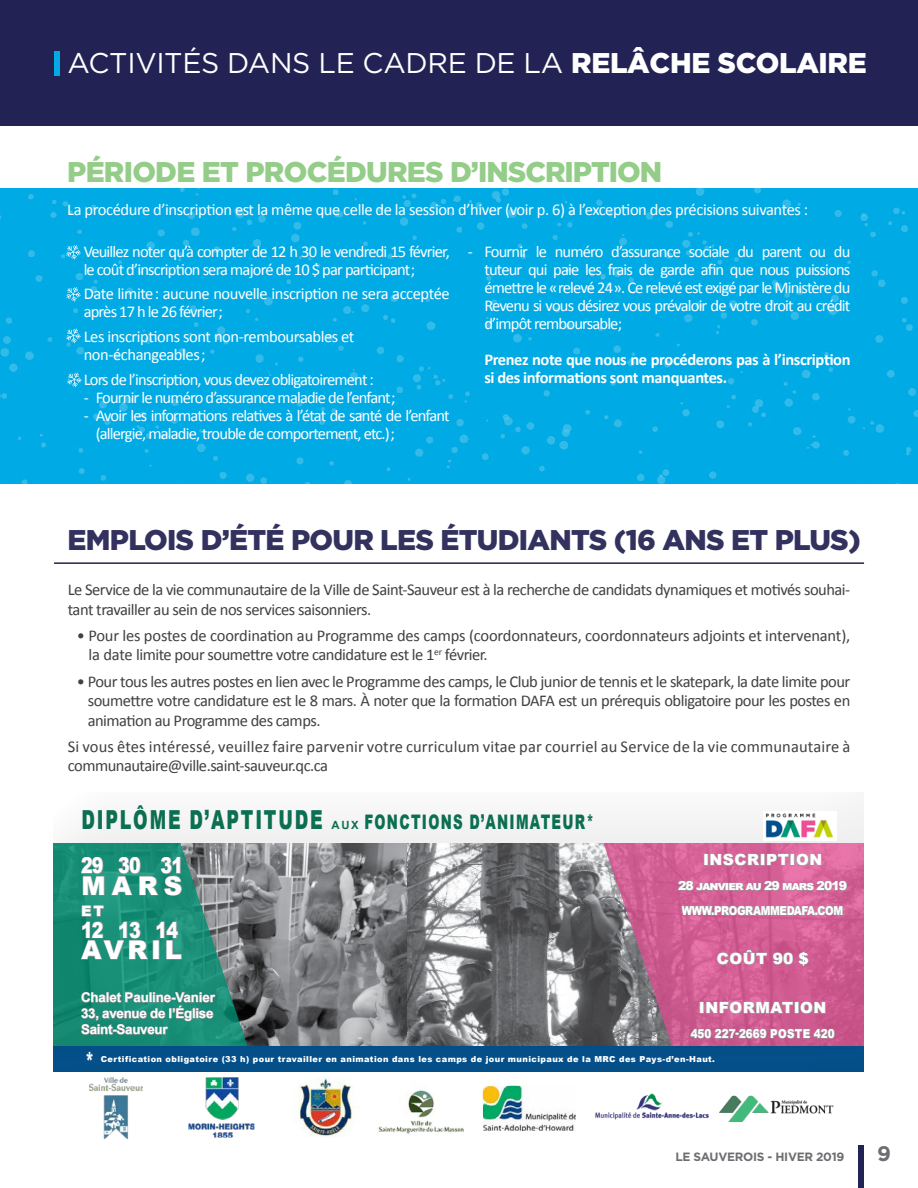
<style>
.page{position:relative;width:918px;height:1188px;background:#fff}
.page>*{position:absolute;margin:0;border:0;box-sizing:border-box;transform-origin:0 0}
.t1{font:900 28.5px "Gotham HTF";letter-spacing:-.025em;color:#33315e}
.t2{font:28.5px "Gotham HTF";letter-spacing:-.01em;color:#fff}
.t3{font:900 28.5px "Gotham HTF";letter-spacing:-.025em;color:#93cd88}
.t4{font:900 26.25px "Arial";letter-spacing:.105em;color:#0c6f52;scale:.67 1}
.t5{font:900 25.65px "Arial";letter-spacing:.145em;color:#fff}
.t6{font:900 24.6px "Arial";color:#fff;scale:.67 1}
.t7{font:900 21.9px "Arial";letter-spacing:-.04em;color:#fff;scale:.8 1}
.t8{font:700 21px "Gotham HTF";color:#6d6e71}
.t9{font:900 20.1px "Arial";letter-spacing:.095em;color:#0c6f52;scale:.67 1}
.t10{font:16.5px/19.5px "Calibri";letter-spacing:-.03em;color:#414042}
.t11{font:16.5px/18px "Calibri";letter-spacing:-.05em;color:#fff}
.t12{font:16.5px/18px "Calibri";letter-spacing:-.025em;color:#fff}
.t13{font:16.5px/19.5px "Calibri";letter-spacing:.01em;color:#414042}
.t14{font:700 16.5px/18px "Calibri";letter-spacing:-.025em;color:#fff}
.t15{font:900 15.45px "Arial";letter-spacing:.035em;color:#fff}
.t16{font:900 14.4px "Arial";color:#fff}
.t17{font:700 13.35px/16px "Arial";letter-spacing:-.02em;color:#fff}
.t18{font:900 12.3px/24.6px "Arial";letter-spacing:-.07em;color:#fff;text-align:center}
.t19{font:900 12.3px "Arial";color:#fff;scale:.84 1}
.t20{font:700 12px "Gotham HTF";letter-spacing:-.025em;color:#6d6e71}
.t21{font:900 8.25px "Arial";letter-spacing:.05em;color:#fff}
.s1{font-weight:900}
.s2{font-weight:700;font-size:11.25px}
</style>
<div class="page">
<div style="left:54px;top:793px;width:810px;height:50px;background:#f5f5f5"></div>
<img style="left:766px;top:813px;width:68px;height:25px">
<svg style="left:89px;top:843px;width:745px;height:296px"></svg>
<img style="left:90px;top:1077px;width:53px;height:61px">
<img style="left:188px;top:1077px;width:67px;height:61px">
<img style="left:377px;top:1080px;width:88px;height:56px">
<img style="left:483px;top:1086px;width:93px;height:45px">
<img style="left:593px;top:1094px;width:118px;height:25px">
<img style="left:720px;top:1095px;width:113px;height:26px">
<img style="left:293px;top:1078px;width:67px;height:60px">
<div style="left:54px;top:843px;width:203px;height:233px;background:#000;opacity:.4"></div>
<div style="left:533px;top:843px;width:331px;height:227px;background:#000;opacity:.4"></div>
<svg style="left:81px;top:857px;width:23px;height:38px"></svg>
<svg style="left:111px;top:857px;width:71px;height:39px"></svg>
<svg style="left:81px;top:905px;width:67px;height:55px"></svg>
<div style="left:153px;top:940px;width:6px;height:19px;border:1px solid #939598"></div>
<svg style="left:157px;top:921px;width:25px;height:39px"></svg>
<svg style="left:81px;top:992px;width:135px;height:43px"></svg>
<div style="left:54px;top:1045px;width:810px;height:27px;background:#044f88"></div>
<div style="left:704px;top:854px;width:4px;height:12px;border:1px solid #939598"></div>
<svg style="left:710px;top:854px;width:50px;height:12px"></svg>
<div style="left:761px;top:854px;width:4px;height:12px;border:1px solid #939598"></div>
<svg style="left:767px;top:854px;width:22px;height:12px"></svg>
<div style="left:791px;top:854px;width:4px;height:12px;border:1px solid #939598"></div>
<svg style="left:796px;top:854px;width:26px;height:12px"></svg>
<svg style="left:678px;top:880px;width:169px;height:11px"></svg>
<svg style="left:681px;top:903px;width:162px;height:12px"></svg>
<svg style="left:717px;top:950px;width:50px;height:15px"></svg>
<svg style="left:773px;top:952px;width:36px;height:14px"></svg>
<div style="left:700px;top:1002px;width:4px;height:12px;border:1px solid #939598"></div>
<svg style="left:706px;top:1001px;width:87px;height:13px"></svg>
<div style="left:795px;top:1002px;width:4px;height:12px;border:1px solid #939598"></div>
<svg style="left:800px;top:1002px;width:26px;height:12px"></svg>
<svg style="left:690px;top:1028px;width:145px;height:11px"></svg>
<div style="left:0;top:188px;width:918px;height:296px;background:#00aae5"></div>
<div style="left:859px;top:1145px;width:5px;height:43px;background:#222254"></div>
<div style="left:0;top:0;width:918px;height:125px;background:#222254"></div>
<hr style="left:54px;top:562px;width:810px;height:2px;background:#222254">
<div style="left:54px;top:51px;width:5px;height:25px;background:#00abe6"></div>
<svg style="left:66px;top:245px;width:15px;height:15px"></svg>
<svg style="left:66px;top:287px;width:15px;height:15px"></svg>
<svg style="left:66px;top:329px;width:15px;height:14px"></svg>
<svg style="left:67px;top:373px;width:15px;height:14px"></svg>
<h1 class="t2" style="left:68px;top:47px;width:801px">ACTIVITÉS DANS LE CADRE DE LA <span class="s1">RELÂCHE SCOLAIRE</span></h1>
<h1 class="t3" style="left:67px;top:156px;width:597px">PÉRIODE ET PROCÉDURES D’INSCRIPTION</h1>
<p class="t12" style="left:67px;top:200px;width:743px">La procédure d’inscription est la même que celle de la session d’hiver (voir p. 6) à l’exception des précisions suivantes :</p>
<p class="t11" style="left:84px;top:241px;width:368px">Veuillez noter qu’à compter de 12 h 30 le vendredi 15 février, le coût d’inscription sera majoré de 10 $ par participant;</p>
<p class="t12" style="left:84px;top:284px;width:368px">Date limite: aucune nouvelle inscription ne sera acceptée après 17 h le 26 février;</p>
<p class="t12" style="left:84px;top:327px;width:272px">Les inscriptions sont non-remboursables et non-échangeables;</p>
<p class="t11" style="left:84px;top:370px;width:292px">Lors de l’inscription, vous devez obligatoirement :</p>
<p class="t11" style="left:84px;top:388px;width:313px">- Fournir le numéro d’assurance maladie de l’enfant;</p>
<p class="t11" style="left:96px;top:406px;width:356px;text-indent:-12px">- Avoir les informations relatives à l’état de santé de l’enfant (allergie, maladie, trouble de comportement, etc.);</p>
<p class="t11" style="left:484px;top:241px;width:368px;text-align:justify;text-indent:-16px">- Fournir le numéro d’assurance sociale du parent ou du tuteur qui paie les frais de garde afin que nous puissions émettre le «relevé 24». Ce relevé est exigé par le Ministère du Revenu si vous désirez vous prévaloir de votre droit au crédit d’impôt remboursable;</p>
<p class="t14" style="left:484px;top:349px;width:368px">Prenez note que nous ne procéderons pas à l’inscription si des informations sont manquantes.</p>
<h1 class="t1" style="left:68px;top:523px;width:795px">EMPLOIS D’ÉTÉ POUR LES ÉTUDIANTS (16 ANS ET PLUS)</h1>
<p class="t10" style="left:68px;top:579px;width:784px">Le Service de la vie communautaire de la Ville de Saint-Sauveur est à la recherche de candidats dynamiques et motivés souhai&shy;tant travailler au sein de nos services saisonniers.</p>
<p class="t10" style="left:88px;top:625px;width:763px;text-indent:-12px">• Pour les postes de coordination au Programme des camps (coordonnateurs, coordonnateurs adjoints et intervenant), la date limite pour soumettre votre candidature est le 1<sup>er</sup> février.</p>
<p class="t10" style="left:88px;top:671px;width:764px;text-align:justify;text-indent:-11px">• Pour tous les autres postes en lien avec le Programme des camps, le Club junior de tennis et le skatepark, la date limite pour soumettre votre candidature est le 8 mars. À noter que la formation DAFA est un prérequis obligatoire pour les postes en animation au Programme des camps.</p>
<p class="t13" style="left:68px;top:736px;width:784px">Si vous êtes intéressé, veuillez faire parvenir votre curriculum vitae par courriel au Service de la vie communautaire à communautaire@ville.saint-sauveur.qc.ca</p>
<h2 class="t4" style="left:81px;top:789px;width:362px">DIPLÔME D’APTITUDE</h2>
<p class="t9" style="left:332px;top:795px;width:393px"><span class="s2">AUX</span> FONCTIONS D’ANIMATEUR*</p>
<h2 class="t4" style="left:81px;top:801px;width:362px">DIPLÔME D’APTITUDE</h2>
<p class="t9" style="left:332px;top:808px;width:393px"><span class="s2">AUX</span> FONCTIONS D’ANIMATEUR*</p>
<h3 class="t7" style="left:81px;top:850px;width:129px">29 30 31</h3>
<h3 class="t5" style="left:81px;top:867px;width:102px">MARS</h3>
<p class="t16" style="left:81px;top:901px;width:24px">ET</p>
<h3 class="t7" style="left:81px;top:914px;width:123px">12 13 14</h3>
<h3 class="t5" style="left:81px;top:931px;width:102px">AVRIL</h3>
<p class="t17" style="left:81px;top:990px;width:135px;text-align:justify">Chalet Pauline-Vanier 33, avenue de l’Église Saint-Sauveur</p>
<h3 class="t7" style="left:81px;top:862px;width:129px">29 30 31</h3>
<h3 class="t5" style="left:81px;top:879px;width:102px">MARS</h3>
<p class="t16" style="left:81px;top:913px;width:24px">ET</p>
<h3 class="t7" style="left:81px;top:926px;width:123px">12 13 14</h3>
<h3 class="t5" style="left:81px;top:943px;width:102px">AVRIL</h3>
<p class="t17" style="left:81px;top:1002px;width:135px">Chalet Pauline-Vanier<br>33, avenue de l’Église</p>
<p class="t15" style="left:703px;top:849px;width:121px">INSCRIPTION</p>
<p class="t18" style="left:678px;top:873px;width:171px">28 janvier au 29 mars 2019<br>WWW.PROGRAMMEDAFA.COM</p>
<p class="t15" style="left:717px;top:947px;width:93px">COÛT 90 $</p>
<p class="t15" style="left:699px;top:997px;width:129px">INFORMATION</p>
<p class="t19" style="left:691px;top:1025px;width:173px">450 227-2669 POSTE 420</p>
<h3 class="t6" style="left:85px;top:1044px;width:15px">*</h3>
<p class="t21" style="left:101px;top:1053px;width:616px">Certification obligatoire (33 h) pour travailler en animation dans les camps de jour municipaux de la MRC des Pays-d’en-Haut.</p>
<p class="t20" style="left:675px;top:1150px;width:170px">LE SAUVEROIS - HIVER 2019</p>
<p class="t8" style="left:877px;top:1142px;width:15px">9</p>
</div>
